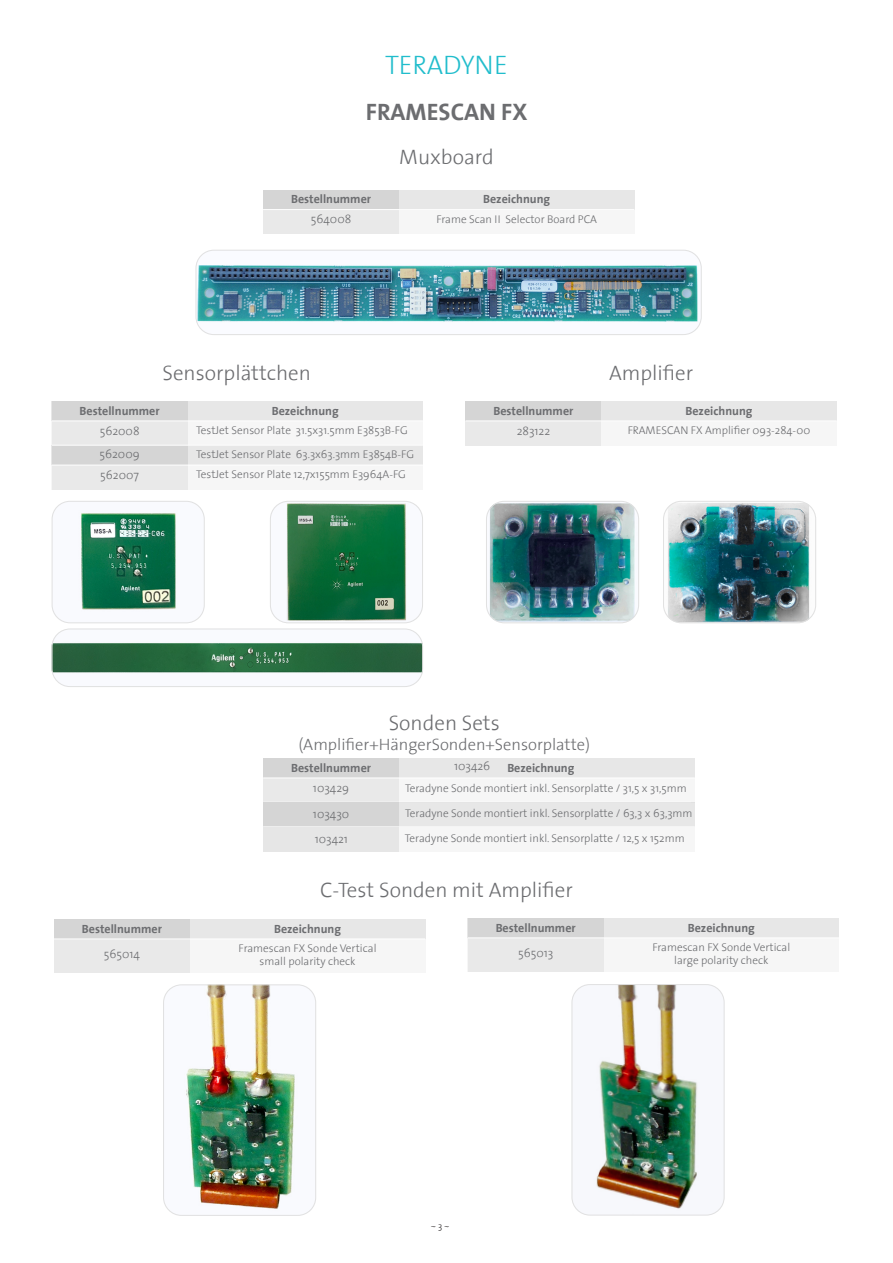
<style>
.page{position:relative;width:893px;height:1263px;background:#fff}
.page>*{position:absolute;margin:0;border:0;box-sizing:border-box;transform-origin:0 0}
.t1{font:300 27px "The Sans";letter-spacing:-.01em;color:#21bdcc}
.t2{font:700 24px "The Sans";color:#6c6d70}
.t3{font:300 21px "The Sans";color:#6c6d70}
.t4{font:300 16.5px "The Sans";color:#6c6d70}
.t5{font:700 12px "The Sans";color:#6c6d70}
.t6{font:300 12px "The Sans";color:#6c6d70}
.t7{font:300 11.25px/13.5px "The Sans";color:#6c6d70;text-align:center}
.t8{font:300 9px "The Sans";color:#231f20}
</style>
<div class="page">
<img style="left:196px;top:250px;width:506px;height:85px">
<div style="left:196px;top:250px;width:505px;height:85px;border:1px solid #e1e1e1;border-radius:18px"></div>
<img style="left:163px;top:984px;width:153px;height:231px">
<div style="left:163px;top:985px;width:153px;height:230px;border:1px solid #e1e1e1;border-radius:18px"></div>
<div style="left:52px;top:401px;width:371px;height:20px;background:#e7e7e7"></div>
<div style="left:52px;top:401px;width:136px;height:20px;background:#d4d4d4"></div>
<div style="left:52px;top:421px;width:371px;height:24px;background:#f6f6f6"></div>
<div style="left:52px;top:421px;width:136px;height:24px;background:#e8e8e8"></div>
<hr style="left:52px;top:420px;width:371px;height:1px;background:#fff">
<img style="left:270px;top:501px;width:153px;height:122px">
<div style="left:270px;top:501px;width:153px;height:122px;border:1px solid #e1e1e1;border-radius:18px"></div>
<img style="left:52px;top:501px;width:153px;height:122px">
<div style="left:52px;top:501px;width:152px;height:122px;border:1px solid #e1e1e1;border-radius:18px"></div>
<img style="left:52px;top:629px;width:371px;height:58px">
<div style="left:52px;top:629px;width:371px;height:58px;border:1px solid #e1e1e1;border-radius:18px"></div>
<div style="left:52px;top:445px;width:371px;height:20px;background:#e7e7e7"></div>
<div style="left:52px;top:445px;width:136px;height:20px;background:#d4d4d4"></div>
<hr style="left:52px;top:445px;width:371px;height:1px;background:#fff">
<div style="left:52px;top:465px;width:371px;height:24px;background:#f6f6f6"></div>
<div style="left:52px;top:465px;width:136px;height:24px;background:#e8e8e8"></div>
<hr style="left:52px;top:465px;width:371px;height:1px;background:#fff">
<div style="left:263px;top:190px;width:371px;height:20px;background:#e7e7e7"></div>
<div style="left:263px;top:190px;width:136px;height:20px;background:#d4d4d4"></div>
<div style="left:263px;top:210px;width:371px;height:24px;background:#f6f6f6"></div>
<div style="left:263px;top:210px;width:136px;height:24px;background:#e8e8e8"></div>
<hr style="left:263px;top:209px;width:371px;height:1px;background:#fff">
<img style="left:663px;top:501px;width:153px;height:122px">
<div style="left:663px;top:501px;width:153px;height:122px;border:1px solid #e1e1e1;border-radius:18px"></div>
<img style="left:486px;top:501px;width:153px;height:122px">
<div style="left:486px;top:501px;width:153px;height:122px;border:1px solid #e1e1e1;border-radius:18px"></div>
<div style="left:465px;top:401px;width:372px;height:20px;background:#e7e7e7"></div>
<div style="left:465px;top:401px;width:136px;height:20px;background:#d4d4d4"></div>
<div style="left:465px;top:421px;width:372px;height:24px;background:#f6f6f6"></div>
<div style="left:465px;top:421px;width:136px;height:24px;background:#e8e8e8"></div>
<hr style="left:465px;top:420px;width:372px;height:1px;background:#fff">
<div style="left:468px;top:938px;width:371px;height:34px;background:#f6f6f6"></div>
<div style="left:468px;top:918px;width:371px;height:20px;background:#e7e7e7"></div>
<div style="left:468px;top:918px;width:136px;height:20px;background:#d4d4d4"></div>
<div style="left:468px;top:938px;width:136px;height:34px;background:#e8e8e8"></div>
<hr style="left:468px;top:937px;width:371px;height:1px;background:#fff">
<div style="left:54px;top:919px;width:371px;height:20px;background:#e7e7e7"></div>
<div style="left:54px;top:919px;width:136px;height:20px;background:#d4d4d4"></div>
<div style="left:54px;top:939px;width:371px;height:34px;background:#f6f6f6"></div>
<div style="left:54px;top:939px;width:136px;height:34px;background:#e8e8e8"></div>
<hr style="left:54px;top:938px;width:371px;height:1px;background:#fff">
<img style="left:572px;top:984px;width:152px;height:231px">
<div style="left:572px;top:984px;width:152px;height:231px;border:1px solid #e1e1e1;border-radius:18px"></div>
<div style="left:263px;top:758px;width:432px;height:20px;background:#e7e7e7"></div>
<div style="left:263px;top:758px;width:136px;height:20px;background:#d4d4d4"></div>
<div style="left:263px;top:778px;width:432px;height:24px;background:#f6f6f6"></div>
<div style="left:263px;top:778px;width:136px;height:24px;background:#e8e8e8"></div>
<hr style="left:263px;top:777px;width:432px;height:1px;background:#fff">
<div style="left:263px;top:802px;width:432px;height:25px;background:#e7e7e7"></div>
<div style="left:263px;top:802px;width:136px;height:25px;background:#d4d4d4"></div>
<hr style="left:263px;top:826px;width:432px;height:1px;background:#fff">
<div style="left:263px;top:827px;width:432px;height:25px;background:#f6f6f6"></div>
<div style="left:263px;top:827px;width:136px;height:25px;background:#e6e6e6"></div>
<h1 class="t1" style="left:385px;top:42px;width:124px">TERADYNE</h1>
<h2 class="t2" style="left:366px;top:91px;width:163px">FRAMESCAN FX</h2>
<h3 class="t3" style="left:399px;top:140px;width:96px">Muxboard</h3>
<p class="t5" style="left:291px;top:189px;width:82px">Bestellnummer</p>
<p class="t5" style="left:483px;top:189px;width:69px">Bezeichnung</p>
<p class="t6" style="left:311px;top:209px;width:42px">564008</p>
<p class="t7" style="left:436px;top:212px;width:162px">Frame Scan II Selector Board PCA</p>
<h3 class="t3" style="left:162px;top:356px;width:150px">Sensorplättchen</h3>
<h3 class="t3" style="left:609px;top:356px;width:86px">Amplifier</h3>
<p class="t5" style="left:80px;top:400px;width:82px">Bestellnummer</p>
<p class="t5" style="left:272px;top:400px;width:69px">Bezeichnung</p>
<p class="t6" style="left:100px;top:420px;width:41px">562008</p>
<p class="t7" style="left:196px;top:423px;width:213px">TestJet Sensor Plate 31.5x31.5mm E3853B-FG</p>
<p class="t6" style="left:100px;top:465px;width:40px">562007</p>
<p class="t7" style="left:196px;top:467px;width:211px">TestJet Sensor Plate 12,7x155mm E3964A-FG</p>
<p class="t6" style="left:100px;top:444px;width:42px">562009</p>
<p class="t7" style="left:196px;top:447px;width:220px">TestJet Sensor Plate 63.3x63.3mm E3854B-FG</p>
<p class="t5" style="left:493px;top:400px;width:82px">Bestellnummer</p>
<p class="t5" style="left:685px;top:400px;width:69px">Bezeichnung</p>
<p class="t6" style="left:517px;top:420px;width:35px">283122</p>
<p class="t7" style="left:628px;top:423px;width:184px">FRAMESCAN FX Amplifier 093-284-00</p>
<h3 class="t3" style="left:389px;top:706px;width:113px">Sonden Sets</h3>
<h3 class="t4" style="left:298px;top:731px;width:293px">(Amplifier+HängerSonden+Sensorplatte)</h3>
<p class="t6" style="left:454px;top:756px;width:38px">103426</p>
<p class="t5" style="left:291px;top:757px;width:82px">Bestellnummer</p>
<p class="t5" style="left:507px;top:757px;width:69px">Bezeichnung</p>
<p class="t6" style="left:313px;top:777px;width:38px">103429</p>
<p class="t7" style="left:405px;top:781px;width:283px">Teradyne Sonde montiert inkl. Sensorplatte / 31,5 x 31,5mm</p>
<p class="t6" style="left:313px;top:804px;width:38px">103430</p>
<p class="t7" style="left:405px;top:806px;width:289px">Teradyne Sonde montiert inkl. Sensorplatte / 63,3 x 63,3mm</p>
<p class="t6" style="left:315px;top:828px;width:35px">103421</p>
<p class="t7" style="left:405px;top:831px;width:281px">Teradyne Sonde montiert inkl. Sensorplatte / 12,5 x 152mm</p>
<h3 class="t3" style="left:320px;top:872px;width:254px">C-Test Sonden mit Amplifier</h3>
<p class="t5" style="left:82px;top:918px;width:82px">Bestellnummer</p>
<p class="t5" style="left:274px;top:918px;width:69px">Bezeichnung</p>
<p class="t6" style="left:104px;top:944px;width:38px">565014</p>
<p class="t7" style="left:239px;top:941px;width:139px">Framescan FX Sonde Vertical small polarity check</p>
<p class="t5" style="left:496px;top:917px;width:82px">Bestellnummer</p>
<p class="t5" style="left:688px;top:917px;width:69px">Bezeichnung</p>
<p class="t6" style="left:518px;top:943px;width:37px">565013</p>
<p class="t7" style="left:652px;top:940px;width:139px">Framescan FX Sonde Vertical large polarity check</p>
<p class="t8" style="left:431px;top:1218px;width:20px">~ 3 ~</p>
</div>
